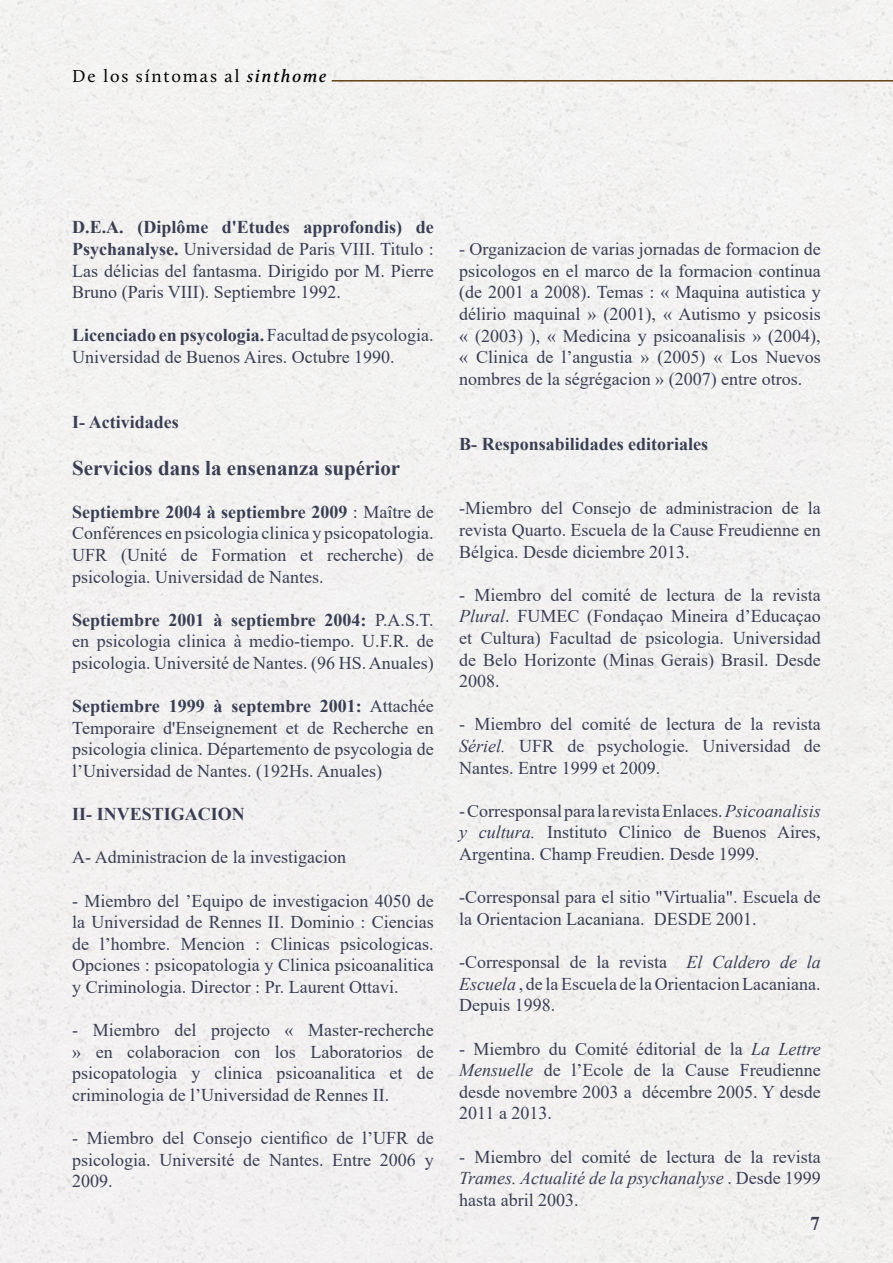
<style>
.page{position:relative;width:893px;height:1263px;background:#f2f1f1}
.page>*{position:absolute;margin:0;border:0;box-sizing:border-box;transform-origin:0 0}
.t1{font:700 21px "Times New Roman";color:#3a3e53}
.t2{font:700 19.5px "Times New Roman";color:#3a3e53}
.t3{font:18px/21.6px "Times New Roman";color:#3a3e53;text-align:justify}
.t4{font:700 18px "Times New Roman";color:#3a3e53}
.t5{font:18px "Calluna";letter-spacing:.1em;color:#000}
.s1{font-weight:600;font-style:italic}
.s2{font-weight:700}
.s3{font-style:italic}
</style>
<div class="page">
<hr style="left:332px;top:80px;width:561px;height:2px;background:#624111">
<p class="t5" style="left:72px;top:65px;width:256px">De los síntomas al <span class="s1">sinthome</span></p>
<p class="t3" style="left:72px;top:216px;width:363px"><span class="s2">D.E.A. (Diplôme d'Etudes approfondis) de Psychanalyse.</span> Universidad de Paris VIII. Titulo :<br>Las délicias del fantasma. Dirigido por M. Pierre Bruno (Paris VIII). Septiembre 1992.</p>
<p class="t3" style="left:72px;top:324px;width:363px"><span class="s2">Licenciado en psycologia.</span> Facultad de psycologia.<br>Universidad de Buenos Aires. Octubre 1990.</p>
<p class="t4" style="left:72px;top:409px;width:108px">I- Actividades</p>
<p class="t1" style="left:72px;top:452px;width:329px">Servicios dans la ensenanza supérior</p>
<p class="t3" style="left:72px;top:500px;width:363px"><span class="s2">Septiembre 2004 à septiembre 2009</span> : Maître de Conférences en psicologia clinica y psicopatologia.<br>UFR (Unité de Formation et recherche) de psicologia. Universidad de Nantes.</p>
<p class="t3" style="left:72px;top:608px;width:363px"><span class="s2">Septiembre 2001 à septiembre 2004:</span> P.A.S.T. en psicologia clinica à medio-tiempo. U.F.R. de psicologia. Université de Nantes. (96 HS. Anuales)</p>
<p class="t3" style="left:72px;top:695px;width:363px"><span class="s2">Septiembre 1999 à septembre 2001:</span> Attachée Temporaire d'Enseignement et de Recherche en psicologia clinica. Départemento de psycologia de l’Universidad de Nantes. (192Hs. Anuales)</p>
<p class="t4" style="left:72px;top:801px;width:174px">II- INVESTIGACION</p>
<p class="t3" style="left:72px;top:846px;width:275px">A- Administracion de la investigacion</p>
<p class="t3" style="left:72px;top:889px;width:363px">- Miembro del ’Equipo de investigacion 4050 de la Universidad de Rennes II. Dominio : Ciencias de l’hombre. Mencion : Clinicas psicologicas.<br>Opciones : psicopatologia y Clinica psicoanalitica y Criminologia. Director : Pr. Laurent Ottavi.</p>
<p class="t3" style="left:72px;top:1019px;width:363px">- Miembro del projecto « Master-recherche » en colaboracion con los Laboratorios de psicopatologia y clinica psicoanalitica et de criminologia de l’Universidad de Rennes II.</p>
<p class="t3" style="left:72px;top:1127px;width:363px">- Miembro del Consejo cientifico de l’UFR de psicologia. Université de Nantes. Entre 2006 y 2009.</p>
<p class="t3" style="left:459px;top:238px;width:363px">- Organizacion de varias jornadas de formacion de psicologos en el marco de la formacion continua (de 2001 a 2008). Temas : « Maquina autistica y délirio maquinal » (2001), « Autismo y psicosis « (2003) ), « Medicina y psicoanalisis » (2004), « Clinica de l’angustia » (2005) « Los Nuevos nombres de la ségrégacion » (2007) entre otros.</p>
<p class="t4" style="left:459px;top:431px;width:251px">B- Responsabilidades editoriales</p>
<p class="t3" style="left:459px;top:497px;width:363px">-Miembro del Consejo de administracion de la revista Quarto. Escuela de la Cause Freudienne en Bélgica. Desde diciembre 2013.</p>
<p class="t3" style="left:459px;top:583px;width:363px">- Miembro del comité de lectura de la revista <span class="s3">Plural</span>. FUMEC (Fondaçao Mineira d’Educaçao et Cultura) Facultad de psicologia. Universidad de Belo Horizonte (Minas Gerais) Brasil. Desde 2008.</p>
<p class="t3" style="left:459px;top:713px;width:363px">- Miembro del comité de lectura de la revista <span class="s3">Sériel.</span> UFR de psychologie. Universidad de Nantes. Entre 1999 et 2009.</p>
<p class="t3" style="left:459px;top:799px;width:363px">- Corresponsal para la revista Enlaces. <span class="s3">Psicoanalisis y cultura.</span> Instituto Clinico de Buenos Aires, Argentina. Champ Freudien. Desde 1999.</p>
<p class="t3" style="left:459px;top:886px;width:363px">-Corresponsal para el sitio "Virtualia". Escuela de la Orientacion Lacaniana. DESDE 2001.</p>
<p class="t3" style="left:459px;top:951px;width:363px">-Corresponsal de la revista <span class="s3">El Caldero de la Escuela</span> , de la Escuela de la Orientacion Lacaniana.<br>Depuis 1998.</p>
<p class="t3" style="left:459px;top:1037px;width:363px">- Miembro du Comité éditorial de la <span class="s3">La Lettre Mensuelle</span> de l’Ecole de la Cause Freudienne desde novembre 2003 a décembre 2005. Y desde 2011 a 2013.</p>
<p class="t3" style="left:459px;top:1145px;width:363px">- Miembro del comité de lectura de la revista <span class="s3">Trames. Actualité de la psychanalyse</span> . Desde 1999 hasta abril 2003.</p>
<p class="t2" style="left:810px;top:1209px;width:11px">7</p>
</div>
